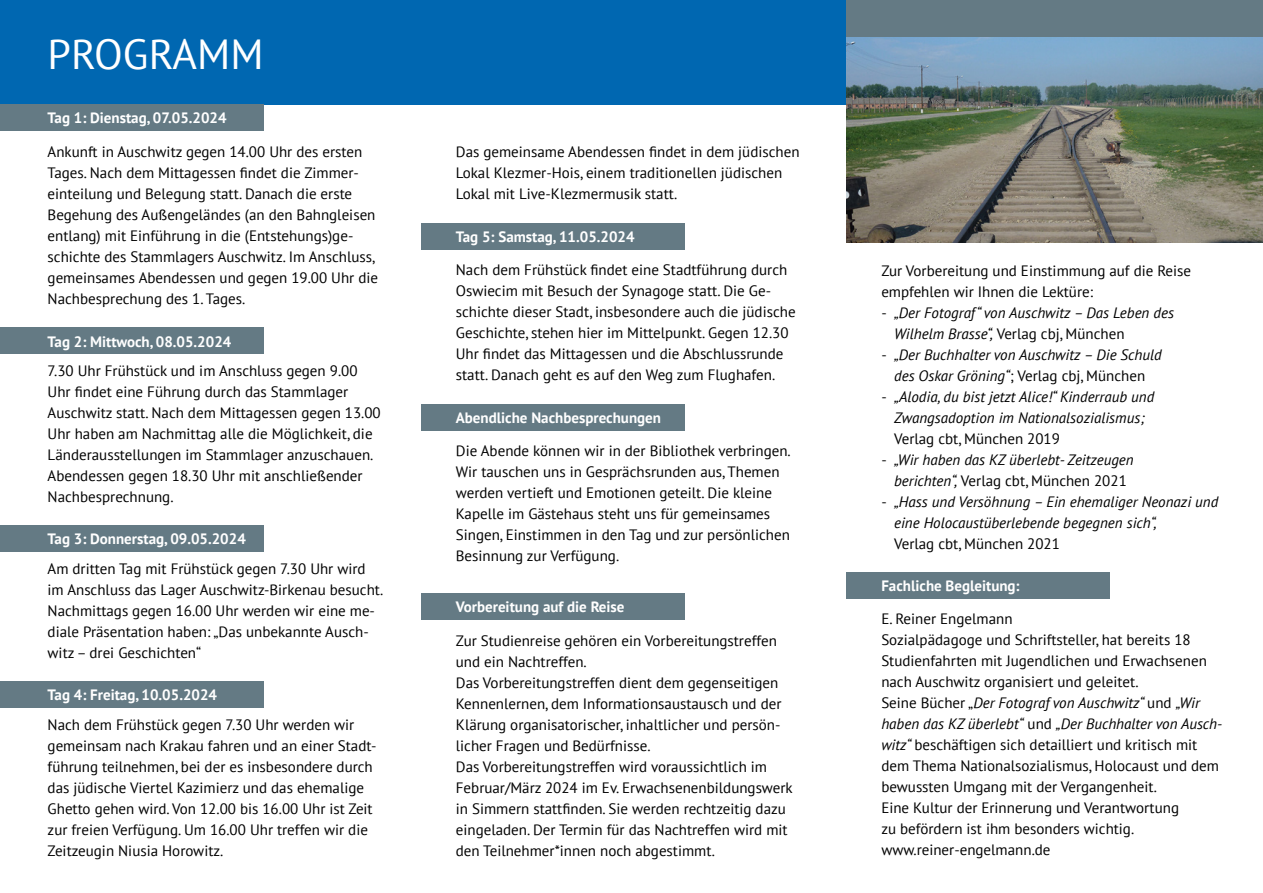
<style>
.page{position:relative;width:1263px;height:893px;background:#fff}
.page>*{position:absolute;margin:0;border:0;box-sizing:border-box;transform-origin:0 0}
.t1{font:42px "PT Sans";color:#fff}
.t2{font:15px/21px "PT Sans";color:#000}
.t3{font:italic 15px/21px "PT Sans";color:#000}
.t4{font:700 15px "PT Sans";color:#fff}
.s1{font-style:normal}
.s2{font-style:italic}
</style>
<div class="page">
<div style="left:0;top:0;width:846px;height:104px;background:#0067b1"></div>
<div style="left:0;top:104px;width:264px;height:27px;background:#647a84"></div>
<div style="left:0;top:327px;width:264px;height:27px;background:#647a84"></div>
<div style="left:0;top:681px;width:264px;height:27px;background:#647a84"></div>
<div style="left:0;top:525px;width:264px;height:27px;background:#647a84"></div>
<div style="left:846px;top:0;width:417px;height:38px;background:#647a84"></div>
<div style="left:846px;top:572px;width:264px;height:26px;background:#647a84"></div>
<div style="left:421px;top:405px;width:264px;height:26px;background:#647a84"></div>
<div style="left:421px;top:593px;width:264px;height:26px;background:#647a84"></div>
<div style="left:421px;top:223px;width:264px;height:27px;background:#647a84"></div>
<img style="left:846px;top:37px;width:417px;height:205px">
<p class="t1" style="left:48px;top:27px;width:217px">PROGRAMM</p>
<p class="t4" style="left:48px;top:108px;width:180px">Tag 1: Dienstag, 07.05.2024</p>
<p class="t2" style="left:48px;top:141px;width:332px">Ankunft in Auschwitz gegen 14.00 Uhr des ersten Tages. Nach dem Mittagessen findet die Zimmer&shy;einteilung und Belegung statt. Danach die erste Begehung des Außengeländes (an den Bahngleisen entlang) mit Einführung in die (Entstehungs)ge&shy;schichte des Stammlagers Auschwitz. Im Anschluss, gemeinsames Abendessen und gegen 19.00 Uhr die Nachbesprechung des 1. Tages.</p>
<p class="t4" style="left:48px;top:331px;width:185px">Tag 2: Mittwoch, 08.05.2024</p>
<p class="t2" style="left:48px;top:360px;width:335px">7.30 Uhr Frühstück und im Anschluss gegen 9.00<br>Uhr findet eine Führung durch das Stammlager Auschwitz statt. Nach dem Mittagessen gegen 13.00<br>Uhr haben am Nachmittag alle die Möglichkeit, die Länderausstellungen im Stammlager anzuschauen.</p>
<p class="t2" style="left:48px;top:465px;width:316px">Abendessen gegen 18.30 Uhr mit anschließender<br>Nachbesprechnung.</p>
<p class="t4" style="left:48px;top:529px;width:200px">Tag 3: Donnerstag, 09.05.2024</p>
<p class="t2" style="left:48px;top:558px;width:337px">Am dritten Tag mit Frühstück gegen 7.30 Uhr wird im Anschluss das Lager Auschwitz-Birkenau besucht.<br>Nachmittags gegen 16.00 Uhr werden wir eine me&shy;diale Präsentation haben: „Das unbekannte Ausch&shy;witz – drei Geschichten“</p>
<p class="t4" style="left:48px;top:685px;width:171px">Tag 4: Freitag, 10.05.2024</p>
<p class="t2" style="left:48px;top:713px;width:330px">Nach dem Frühstück gegen 7.30 Uhr werden wir gemeinsam nach Krakau fahren und an einer Stadt&shy;führung teilnehmen, bei der es insbesondere durch das jüdische Viertel Kazimierz und das ehemalige Ghetto gehen wird. Von 12.00 bis 16.00 Uhr ist Zeit zur freien Verfügung. Um 16.00 Uhr treffen wir die Zeitzeugin Niusia Horowitz.</p>
<p class="t2" style="left:456px;top:141px;width:345px">Das gemeinsame Abendessen findet in dem jüdischen<br>Lokal Klezmer-Hois, einem traditionellen jüdischen<br>Lokal mit Live-Klezmermusik statt.</p>
<p class="t4" style="left:456px;top:226px;width:180px">Tag 5: Samstag, 11.05.2024</p>
<p class="t2" style="left:456px;top:259px;width:341px">Nach dem Frühstück findet eine Stadtführung durch Oswiecim mit Besuch der Synagoge statt. Die Ge&shy;schichte dieser Stadt, insbesondere auch die jüdische Geschichte, stehen hier im Mittelpunkt. Gegen 12.30<br>Uhr findet das Mittagessen und die Abschlussrunde statt. Danach geht es auf den Weg zum Flughafen.</p>
<p class="t4" style="left:456px;top:407px;width:207px">Abendliche Nachbesprechungen</p>
<p class="t2" style="left:456px;top:440px;width:336px">Die Abende können wir in der Bibliothek verbringen.<br>Wir tauschen uns in Gesprächsrunden aus, Themen werden vertieft und Emotionen geteilt. Die kleine Kapelle im Gästehaus steht uns für gemeinsames Singen, Einstimmen in den Tag und zur persönlichen Besinnung zur Verfügung.</p>
<p class="t4" style="left:456px;top:597px;width:170px">Vorbereitung auf die Reise</p>
<p class="t2" style="left:456px;top:630px;width:323px">Zur Studienreise gehören ein Vorbereitungstreffen und ein Nachtreffen.</p>
<p class="t2" style="left:456px;top:672px;width:327px">Das Vorbereitungstreffen dient dem gegenseitigen Kennenlernen, dem Informationsaustausch und der Klärung organisatorischer, inhaltlicher und persön&shy;licher Fragen und Bedürfnisse.</p>
<p class="t2" style="left:456px;top:756px;width:338px">Das Vorbereitungstreffen wird voraussichtlich im Februar/März 2024 im Ev. Erwachsenenbildungswerk in Simmern stattfinden. Sie werden rechtzeitig dazu eingeladen. Der Termin für das Nachtreffen wird mit den Teilnehmer*innen noch abgestimmt.</p>
<p class="t2" style="left:881px;top:259px;width:311px">Zur Vorbereitung und Einstimmung auf die Reise empfehlen wir Ihnen die Lektüre:</p>
<p class="t3" style="left:894px;top:302px;width:281px;text-indent:-13px"><span class="s1">-</span> „Der Fotograf“ von Auschwitz – Das Leben des<br>Wilhelm Brasse“, <span class="s1">Verlag cbj, München</span></p>
<p class="t3" style="left:881px;top:344px;width:282px;text-align:center"><span class="s1">-</span> „Der Buchhalter von Auschwitz – Die Schuld des Oskar Gröning“<span class="s1">; Verlag cbj, München</span></p>
<p class="t3" style="left:894px;top:386px;width:262px;text-indent:-13px"><span class="s1">-</span> „Alodia, du bist jetzt Alice!“ Kinderraub und<br>Zwangsadoption im Nationalsozialismus;<br><span class="s1">Verlag cbt, München 2019</span></p>
<p class="t3" style="left:881px;top:449px;width:254px;text-align:center"><span class="s1">-</span> „Wir haben das KZ überlebt- Zeitzeugen berichten“, <span class="s1">Verlag cbt, München 2021</span></p>
<p class="t3" style="left:894px;top:491px;width:326px;text-indent:-13px"><span class="s1">-</span> „Hass und Versöhnung – Ein ehemaliger Neonazi und eine Holocaustüberlebende begegnen sich“,<br><span class="s1">Verlag cbt, München 2021</span></p>
<p class="t4" style="left:881px;top:575px;width:140px">Fachliche Begleitung:</p>
<p class="t2" style="left:881px;top:608px;width:133px">E. Reiner Engelmann</p>
<p class="t2" style="left:881px;top:629px;width:342px">Sozialpädagoge und Schriftsteller, hat bereits 18<br>Studienfahrten mit Jugendlichen und Erwachsenen nach Auschwitz organisiert und geleitet.<br>Seine Bücher „<span class="s2">Der Fotograf von Auschwitz“</span> und <span class="s2">„Wir haben das KZ überlebt“</span> und <span class="s2">„Der Buchhalter von Ausch&shy;witz“</span> beschäftigen sich detailliert und kritisch mit dem Thema Nationalsozialismus, Holocaust und dem bewussten Umgang mit der Vergangenheit.</p>
<p class="t2" style="left:881px;top:797px;width:299px">Eine Kultur der Erinnerung und Verantwortung zu befördern ist ihm besonders wichtig. www.reiner-engelmann.de</p>
</div>
